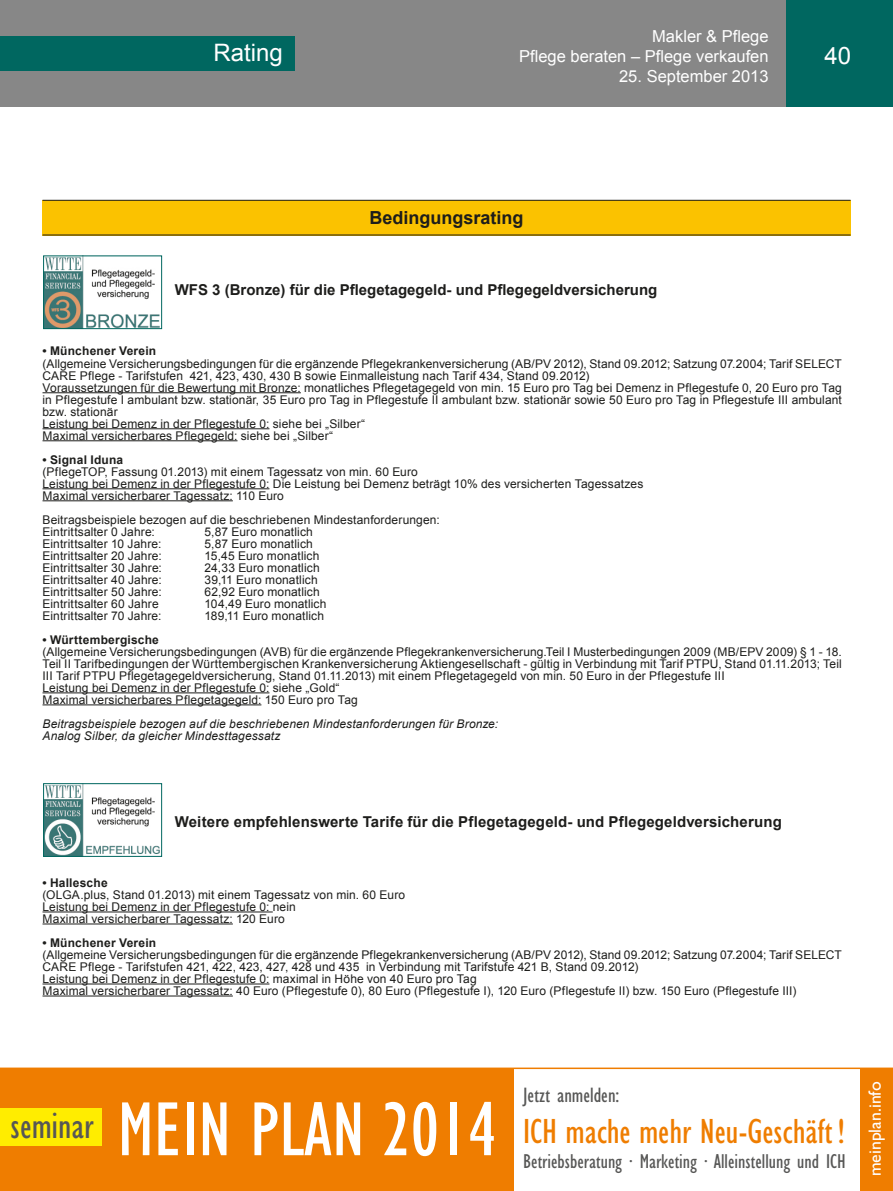
<style>
.page{position:relative;width:893px;height:1191px;background:#fff}
.page>*{position:absolute;margin:0;border:0;box-sizing:border-box;transform-origin:0 0}
.t1{font:condensed 79.05px "Gill Sans";color:#fff}
.t2{font:condensed 37.5px "Gill Sans";color:#575756}
.t3{font:condensed 36px "Gill Sans";color:#ef7d00}
.t4{font:24px "Arial";color:#fff}
.t5{font:condensed 21.45px "Gill Sans";color:#575756}
.t6{font:condensed 20.7px "Gill Sans";color:#575756}
.t7{font:700 18px "Arial";color:#1d1d1b}
.t8{font:17.7px "Gill Sans";color:#fff}
.t9{font:16.5px/19.8px "Arial";color:#fff;text-align:right}
.t10{font:700 15px "Arial";letter-spacing:.005em;color:#1d1d1b}
.t11{font:12px/12px "Arial";letter-spacing:.01em;color:#1d1d1b}
.t12{font:italic 12px/12px "Arial";letter-spacing:.01em;color:#1d1d1b}
.t13{font:700 12px "Arial";letter-spacing:.015em;color:#1d1d1b}
</style>
<div class="page">
<div style="left:0;top:0;width:893px;height:106px;background:#878787"></div>
<div style="left:0;top:36px;width:295px;height:34px;background:#006760"></div>
<div style="left:787px;top:0;width:106px;height:106px;background:#006760"></div>
<div style="left:43px;top:200px;width:807px;height:35px;background:#fbc200"></div>
<hr style="left:43px;top:392px;width:258px;height:1px;background:#1d1d1b">
<hr style="left:43px;top:428px;width:226px;height:1px;background:#1d1d1b">
<hr style="left:43px;top:440px;width:194px;height:1px;background:#1d1d1b">
<hr style="left:43px;top:488px;width:226px;height:1px;background:#1d1d1b">
<hr style="left:43px;top:500px;width:190px;height:1px;background:#1d1d1b">
<hr style="left:43px;top:692px;width:226px;height:1px;background:#1d1d1b">
<hr style="left:43px;top:704px;width:218px;height:1px;background:#1d1d1b">
<hr style="left:43px;top:911px;width:230px;height:1px;background:#1d1d1b">
<hr style="left:43px;top:923px;width:190px;height:1px;background:#1d1d1b">
<hr style="left:43px;top:983px;width:226px;height:1px;background:#1d1d1b">
<hr style="left:43px;top:995px;width:190px;height:1px;background:#1d1d1b">
<img style="left:45px;top:257px;width:115px;height:70px">
<div style="left:43px;top:255px;width:119px;height:74px;border:1px solid #006760"></div>
<img style="left:45px;top:785px;width:115px;height:69px">
<div style="left:43px;top:783px;width:119px;height:73px;border:1px solid #006760"></div>
<hr style="left:43px;top:200px;width:808px;height:1px;background:#1d1d1b">
<hr style="left:43px;top:235px;width:808px;height:1px;background:#1d1d1b">
<div style="left:0;top:1068px;width:513px;height:123px;background:#ef7d00"></div>
<div style="left:861px;top:1068px;width:32px;height:123px;background:#ef7d00"></div>
<div style="left:0;top:1108px;width:101px;height:37px;background:#ffed00"></div>
<hr style="left:0;top:1067px;width:893px;height:2px;background:#ef7d00">
<h3 class="t9" style="left:519px;top:27px;width:251px">Makler &amp; Pflege<br>Pflege beraten – Pflege verkaufen</h3>
<h3 class="t9" style="left:619px;top:66px;width:151px">25. September 2013</h3>
<h3 class="t4" style="left:213px;top:37px;width:71px">Rating</h3>
<h3 class="t4" style="left:824px;top:40px;width:28px">40</h3>
<h3 class="t7" style="left:369px;top:205px;width:156px">Bedingungsrating</h3>
<p class="t10" style="left:175px;top:280px;width:484px">WFS 3 (Bronze) für die Pflegetagegeld- und Pflegegeldversicherung</p>
<p class="t13" style="left:43px;top:343px;width:115px">• Münchener Verein</p>
<p class="t11" style="left:43px;top:357px;width:801px">(Allgemeine Versicherungsbedingungen für die ergänzende Pflegekrankenversicherung (AB/PV 2012), Stand 09.2012; Satzung 07.2004; Tarif SELECT CARE Pflege - Tarifstufen 421, 423, 430, 430 B sowie Einmalleistung nach Tarif 434, Stand 09.2012)<br>Voraussetzungen für die Bewertung mit Bronze: monatliches Pflegetagegeld von min. 15 Euro pro Tag bei Demenz in Pflegestufe 0, 20 Euro pro Tag in Pflegestufe I ambulant bzw. stationär, 35 Euro pro Tag in Pflegestufe II ambulant bzw. stationär sowie 50 Euro pro Tag in Pflegestufe III ambulant bzw. stationär<br>Leistung bei Demenz in der Pflegestufe 0: siehe bei „Silber“<br>Maximal versicherbares Pflegegeld: siehe bei „Silber“</p>
<p class="t13" style="left:43px;top:451px;width:82px">• Signal Iduna</p>
<p class="t11" style="left:43px;top:465px;width:602px">(PflegeTOP, Fassung 01.2013) mit einem Tagessatz von min. 60 Euro<br>Leistung bei Demenz in der Pflegestufe 0: Die Leistung bei Demenz beträgt 10% des versicherten Tagessatzes<br>Maximal versicherbarer Tagessatz: 110 Euro</p>
<p class="t11" style="left:43px;top:513px;width:399px">Beitragsbeispiele bezogen auf die beschriebenen Mindestanforderungen:<br>Eintrittsalter 0 Jahre:</p>
<p class="t11" style="left:205px;top:525px;width:110px">5,87 Euro monatlich</p>
<p class="t11" style="left:43px;top:537px;width:120px">Eintrittsalter 10 Jahre:</p>
<p class="t11" style="left:205px;top:537px;width:110px">5,87 Euro monatlich</p>
<p class="t11" style="left:43px;top:549px;width:121px">Eintrittsalter 20 Jahre:</p>
<p class="t11" style="left:205px;top:549px;width:116px">15,45 Euro monatlich</p>
<p class="t11" style="left:43px;top:561px;width:121px">Eintrittsalter 30 Jahre:</p>
<p class="t11" style="left:205px;top:561px;width:117px">24,33 Euro monatlich</p>
<p class="t11" style="left:43px;top:573px;width:121px">Eintrittsalter 40 Jahre:</p>
<p class="t11" style="left:205px;top:573px;width:115px">39,11 Euro monatlich</p>
<p class="t11" style="left:43px;top:585px;width:121px">Eintrittsalter 50 Jahre:</p>
<p class="t11" style="left:205px;top:585px;width:117px">62,92 Euro monatlich</p>
<p class="t11" style="left:43px;top:597px;width:118px">Eintrittsalter 60 Jahre</p>
<p class="t11" style="left:205px;top:597px;width:124px">104,49 Euro monatlich</p>
<p class="t11" style="left:43px;top:609px;width:120px">Eintrittsalter 70 Jahre:</p>
<p class="t11" style="left:205px;top:609px;width:121px">189,11 Euro monatlich</p>
<p class="t13" style="left:43px;top:631px;width:118px">• Württembergische</p>
<p class="t11" style="left:43px;top:645px;width:801px">(Allgemeine Versicherungsbedingungen (AVB) für die ergänzende Pflegekrankenversicherung.Teil I Musterbedingungen 2009 (MB/EPV 2009) § 1 - 18.<br>Teil II Tarifbedingungen der Württembergischen Krankenversicherung Aktiengesellschaft - gültig in Verbindung mit Tarif PTPU, Stand 01.11.2013; Teil III Tarif PTPU Pflegetagegeldversicherung, Stand 01.11.2013) mit einem Pflegetagegeld von min. 50 Euro in der Pflegestufe III<br>Leistung bei Demenz in der Pflegestufe 0: siehe „Gold“<br>Maximal versicherbares Pflegetagegeld: 150 Euro pro Tag</p>
<p class="t12" style="left:43px;top:717px;width:457px">Beitragsbeispiele bezogen auf die beschriebenen Mindestanforderungen für Bronze:<br>Analog Silber, da gleicher Mindesttagessatz</p>
<p class="t10" style="left:175px;top:811px;width:609px">Weitere empfehlenswerte Tarife für die Pflegetagegeld- und Pflegegeldversicherung</p>
<p class="t13" style="left:43px;top:874px;width:67px">• Hallesche</p>
<p class="t11" style="left:43px;top:888px;width:364px">(OLGA.plus, Stand 01.2013) mit einem Tagessatz von min. 60 Euro<br>Leistung bei Demenz in der Pflegestufe 0: nein<br>Maximal versicherbarer Tagessatz: 120 Euro</p>
<p class="t13" style="left:43px;top:934px;width:115px">• Münchener Verein</p>
<p class="t11" style="left:43px;top:948px;width:801px">(Allgemeine Versicherungsbedingungen für die ergänzende Pflegekrankenversicherung (AB/PV 2012), Stand 09.2012; Satzung 07.2004; Tarif SELECT CARE Pflege - Tarifstufen 421, 422, 423, 427, 428 und 435 in Verbindung mit Tarifstufe 421 B, Stand 09.2012)<br>Leistung bei Demenz in der Pflegestufe 0: maximal in Höhe von 40 Euro pro Tag<br>Maximal versicherbarer Tagessatz: 40 Euro (Pflegestufe 0), 80 Euro (Pflegestufe I), 120 Euro (Pflegestufe II) bzw. 150 Euro (Pflegestufe III)</p>
<h2 class="t2" style="left:11px;top:1105px;width:84px">seminar</h2>
<h1 class="t1" style="left:118px;top:1086px;width:381px">mein plan 2014</h1>
<h3 class="t5" style="left:523px;top:1083px;width:98px">Jetzt anmelden:</h3>
<h3 class="t3" style="left:523px;top:1111px;width:323px">Ich mache mehr Neu-Geschäft !</h3>
<h3 class="t6" style="left:523px;top:1150px;width:324px">Betriebsberatung · Marketing · Alleinstellung und ICH</h3>
<h3 class="t8" style="left:865px;top:1176px;width:96px;rotate:-90deg">meinplan.info</h3>
</div>
